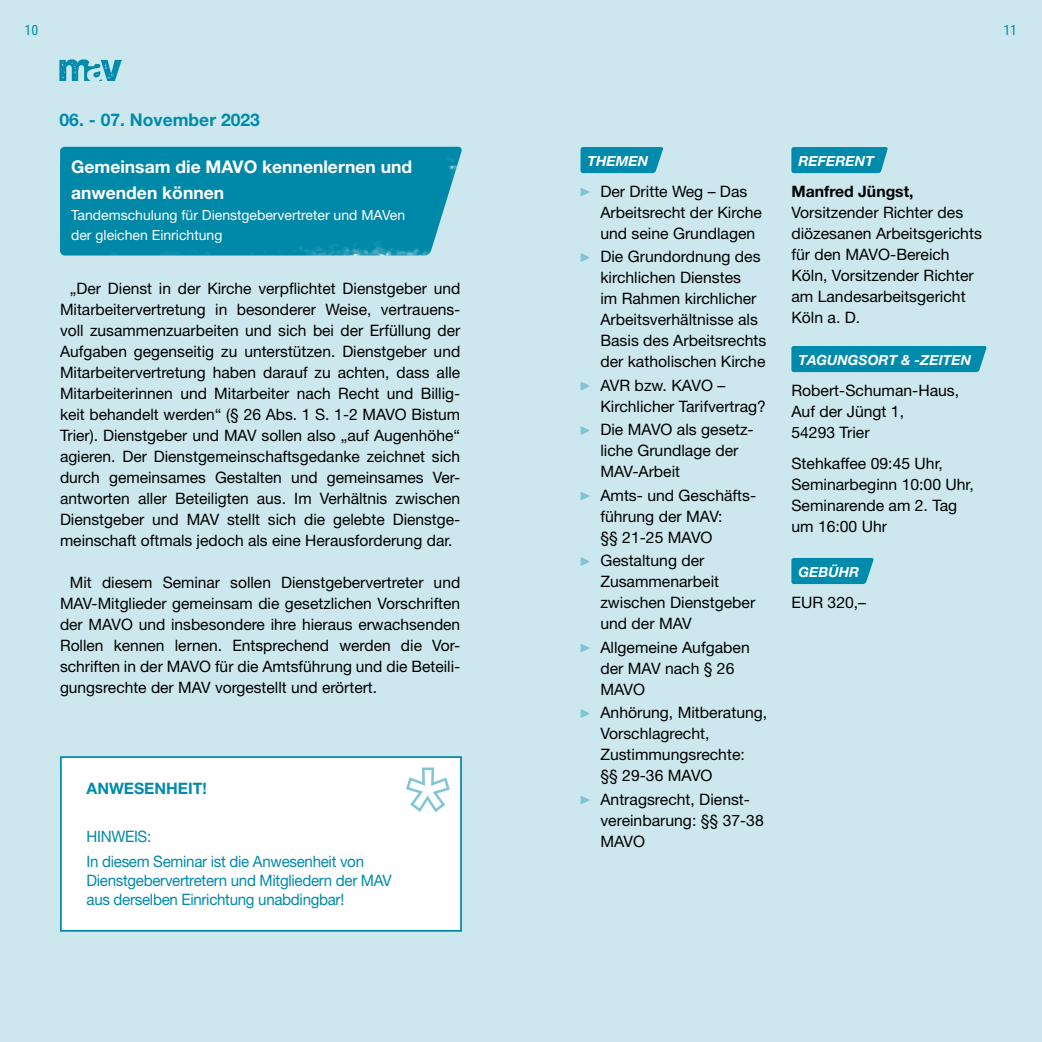
<style>
.page{position:relative;width:1042px;height:1042px;background:#cce8ee}
.page>*{position:absolute;margin:0;border:0;box-sizing:border-box;transform-origin:0 0}
.t1{font:700 17.5px/25.9px "Helvetica Neue LT Std";color:#fff}
.t2{font:700 17.5px "Helvetica Neue LT Std";color:#008aab}
.t3{font:15.75px/21px "Helvetica Neue LT Std";color:#000}
.t4{font:15.75px/24.2px "Helvetica Neue LT Std";letter-spacing:-.02em;color:#008aab;scale:.96 1}
.t5{font:700 15.75px "Helvetica Neue LT Std";color:#000}
.t6{font:700 15.75px "Helvetica Neue LT Std";color:#008aab}
.t7{font:14px/20.7px "Helvetica Neue LT Std";color:#fff}
.t8{font:italic 700 14px "Helvetica Neue CE";color:#fff}
.t9{font:14px "Roboto Condensed";color:#008aab}
</style>
<div class="page">
<div style="left:60px;top:147px;width:402px;height:108px;background:#0088a9"></div>
<div style="left:61px;top:757px;width:400px;height:174px;background:#fff"></div>
<div style="left:60px;top:756px;width:402px;height:175px;border:2px solid #008aab"></div>
<svg style="left:404px;top:756px;width:50px;height:56px"></svg>
<svg style="left:580px;top:147px;width:83px;height:26px"></svg>
<div style="left:587px;top:155px;width:61px;height:11px;background:#008aab"></div>
<svg style="left:580px;top:188px;width:10px;height:8px"></svg>
<svg style="left:580px;top:253px;width:10px;height:9px"></svg>
<svg style="left:580px;top:381px;width:10px;height:9px"></svg>
<svg style="left:580px;top:426px;width:10px;height:9px"></svg>
<svg style="left:580px;top:491px;width:10px;height:9px"></svg>
<svg style="left:580px;top:557px;width:10px;height:9px"></svg>
<svg style="left:580px;top:643px;width:10px;height:9px"></svg>
<svg style="left:580px;top:709px;width:10px;height:9px"></svg>
<svg style="left:580px;top:795px;width:10px;height:9px"></svg>
<div style="left:791px;top:147px;width:97px;height:26px;background:#008aab"></div>
<div style="left:791px;top:346px;width:196px;height:26px;background:#008aab"></div>
<div style="left:798px;top:354px;width:173px;height:11px;background:#008aab"></div>
<svg style="left:791px;top:558px;width:83px;height:26px"></svg>
<div style="left:798px;top:565px;width:61px;height:12px;background:#008aab"></div>
<img style="left:59px;top:60px;width:62px;height:20px">
<p class="t9" style="left:25px;top:21px;width:15px">10</p>
<p class="t9" style="left:1003px;top:21px;width:15px">11</p>
<p class="t2" style="left:60px;top:109px;width:202px">06. - 07. November 2023</p>
<p class="t1" style="left:71px;top:153px;width:343px">Gemeinsam die MAVO kennenlernen und anwenden können</p>
<p class="t7" style="left:71px;top:204px;width:335px">Tandemschulung für Dienstgebervertreter und MAVen der gleichen Einrichtung</p>
<p class="t3" style="left:60px;top:278px;width:402px;text-align:justify;text-indent:10px">„Der Dienst in der Kirche verpflichtet Dienstgeber und Mitarbeitervertretung in besonderer Weise, vertrauens&shy;voll zusammenzuarbeiten und sich bei der Erfüllung der Aufgaben gegenseitig zu unterstützen. Dienstgeber und Mitarbeitervertretung haben darauf zu achten, dass alle Mitarbeiterinnen und Mitarbeiter nach Recht und Billig&shy;keit behandelt werden“ (§ 26 Abs. 1 S. 1-2 MAVO Bistum Trier). Dienstgeber und MAV sollen also „auf Augenhöhe“ agieren. Der Dienstgemeinschaftsgedanke zeichnet sich durch gemeinsames Gestalten und gemeinsames Ver&shy;antworten aller Beteiligten aus. Im Verhältnis zwischen Dienstgeber und MAV stellt sich die gelebte Dienstge&shy;meinschaft oftmals jedoch als eine Herausforderung dar.</p>
<p class="t3" style="left:60px;top:572px;width:402px;text-align:justify;text-indent:10px">Mit diesem Seminar sollen Dienstgebervertreter und MAV-Mitglieder gemeinsam die gesetzlichen Vorschriften der MAVO und insbesondere ihre hieraus erwachsenden Rollen kennen lernen. Entsprechend werden die Vor&shy;schriften in der MAVO für die Amtsführung und die Beteili&shy;gungsrechte der MAV vorgestellt und erörtert.</p>
<p class="t6" style="left:87px;top:778px;width:122px">ANWESENHEIT!</p>
<p class="t4" style="left:87px;top:824px;width:291px">HINWEIS:<br>In diesem Seminar ist die Anwesenheit von</p>
<p class="t4" style="left:87px;top:870px;width:319px;line-height:19.2px">Dienstgebervertretern und Mitgliedern der MAV aus derselben Einrichtung unabdingbar!</p>
<p class="t8" style="left:587px;top:152px;width:62px">THEMEN</p>
<p class="t3" style="left:600px;top:180px;width:163px">Der Dritte Weg – Das<br>Arbeitsrecht der Kirche und seine Grundlagen</p>
<p class="t3" style="left:600px;top:246px;width:167px">Die Grundordnung des kirchlichen Dienstes<br>im Rahmen kirchlicher<br>Arbeitsverhältnisse als<br>Basis des Arbeitsrechts der katholischen Kirche</p>
<p class="t3" style="left:600px;top:374px;width:167px">AVR bzw. KAVO –<br>Kirchlicher Tarifvertrag?</p>
<p class="t3" style="left:600px;top:419px;width:155px">Die MAVO als gesetz&shy;liche Grundlage der<br>MAV-Arbeit</p>
<p class="t3" style="left:600px;top:484px;width:157px">Amts- und Geschäfts&shy;führung der MAV:<br>§§ 21-25 MAVO</p>
<p class="t3" style="left:600px;top:550px;width:156px">Gestaltung der<br>Zusammenarbeit zwischen Dienstgeber und der MAV</p>
<p class="t3" style="left:600px;top:636px;width:151px">Allgemeine Aufgaben der MAV nach § 26<br>MAVO</p>
<p class="t3" style="left:600px;top:702px;width:168px">Anhörung, Mitberatung,<br>Vorschlagrecht,<br>Zustimmungsrechte:<br>§§ 29-36 MAVO</p>
<p class="t3" style="left:600px;top:788px;width:165px">Antragsrecht, Dienst&shy;vereinbarung: §§ 37-38<br>MAVO</p>
<p class="t8" style="left:798px;top:152px;width:77px">REFERENT</p>
<p class="t5" style="left:791px;top:181px;width:124px">Manfred Jüngst,</p>
<p class="t3" style="left:791px;top:201px;width:192px">Vorsitzender Richter des diözesanen Arbeitsgerichts für den MAVO-Bereich<br>Köln, Vorsitzender Richter am Landesarbeitsgericht<br>Köln a. D.</p>
<p class="t8" style="left:798px;top:351px;width:174px">TAGUNGSORT &amp; -ZEITEN</p>
<p class="t3" style="left:791px;top:379px;width:169px">Robert-Schuman-Haus,<br>Auf der Jüngt 1,<br>54293 Trier</p>
<p class="t3" style="left:791px;top:453px;width:184px">Stehkaffee 09:45 Uhr,<br>Seminarbeginn 10:00 Uhr,<br>Seminarende am 2. Tag um 16:00 Uhr</p>
<p class="t8" style="left:798px;top:563px;width:62px">GEBÜHR</p>
<p class="t3" style="left:791px;top:591px;width:76px">EUR 320,–</p>
</div>
